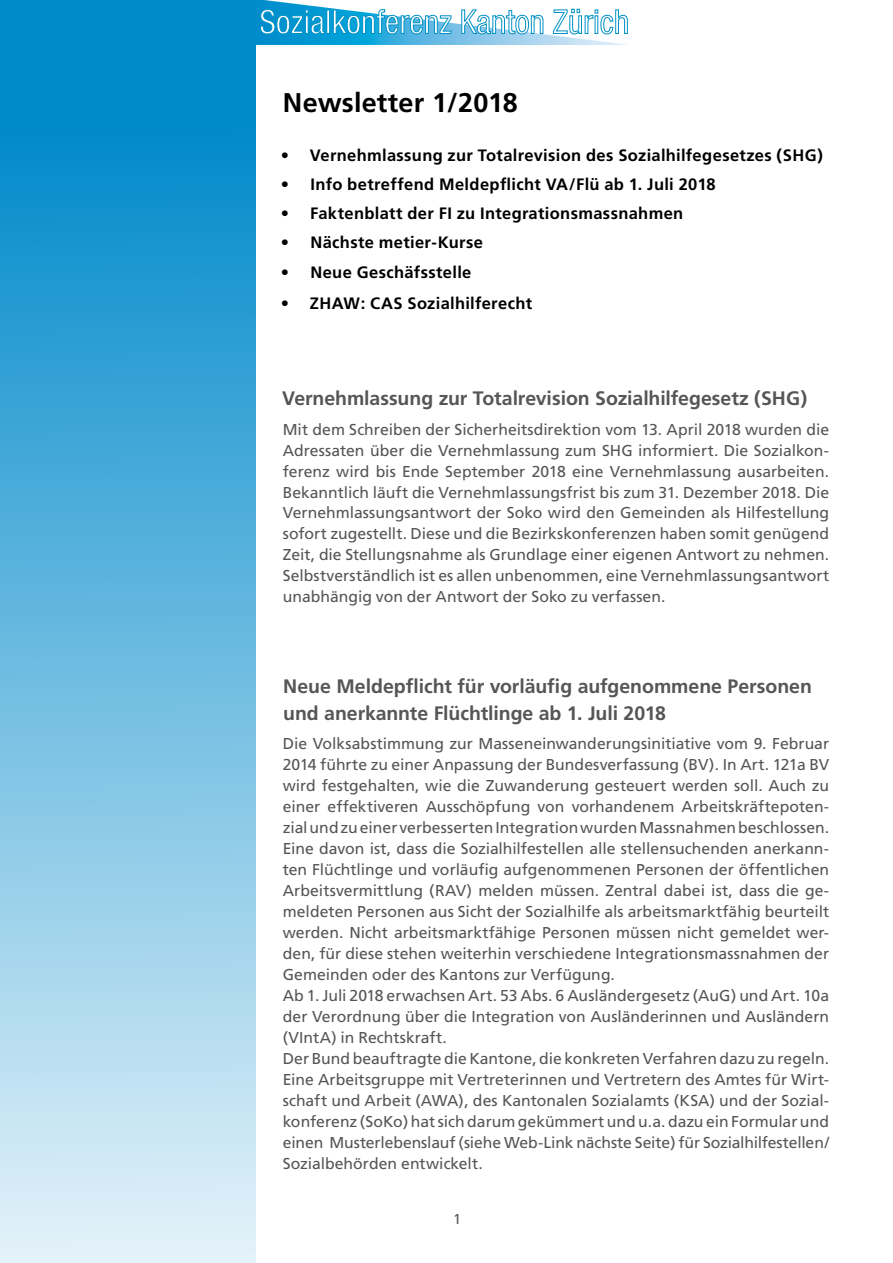
<style>
.page{position:relative;width:893px;height:1263px;background:#fff}
.page>*{position:absolute;margin:0;border:0;box-sizing:border-box;transform-origin:0 0}
.t1{font:700 27px "Frutiger";letter-spacing:.005em;color:#000}
.t2{font:700 19.5px/27px "Frutiger";letter-spacing:-.005em;color:#565655}
.t3{font:700 16.5px "Frutiger";letter-spacing:.02em;color:#000}
.t4{font:15.75px/21px "Frutiger";color:#565655;text-align:justify}
.t5{font:14.4px "Frutiger";color:#565655}
</style>
<div class="page">
<div style="left:0;top:0;width:255px;height:1263px;background:linear-gradient(to bottom,#0080c7,#e3f1f9)"></div>
<svg style="left:253px;top:0;width:375px;height:45px"></svg>
<h1 class="t1" style="left:283px;top:86px;width:236px">Newsletter 1/2018</h1>
<p class="t3" style="left:281px;top:146px;width:544px">• Vernehmlassung zur Totalrevision des Sozialhilfegesetzes (SHG)</p>
<p class="t3" style="left:281px;top:175px;width:436px">• Info betreffend Meldepflicht VA/Flü ab 1. Juli 2018</p>
<p class="t3" style="left:281px;top:204px;width:404px">• Faktenblatt der FI zu Integrationsmassnahmen</p>
<p class="t3" style="left:281px;top:232px;width:203px">• Nächste metier-Kurse</p>
<p class="t3" style="left:281px;top:263px;width:192px">• Neue Geschäfsstelle</p>
<p class="t3" style="left:281px;top:293px;width:253px">• ZHAW: CAS Sozialhilferecht</p>
<p class="t2" style="left:282px;top:384px;width:527px">Vernehmlassung zur Totalrevision Sozialhilfegesetz (SHG)</p>
<p class="t4" style="left:283px;top:418px;width:548px">Mit dem Schreiben der Sicherheitsdirektion vom 13. April 2018 wurden die Adressaten über die Vernehmlassung zum SHG informiert. Die Sozialkon&shy;ferenz wird bis Ende September 2018 eine Vernehmlassung ausarbeiten.<br>Bekanntlich läuft die Vernehmlassungsfrist bis zum 31. Dezember 2018. Die Vernehmlassungsantwort der Soko wird den Gemeinden als Hilfestellung sofort zugestellt. Diese und die Bezirkskonferenzen haben somit genügend Zeit, die Stellungsnahme als Grundlage einer eigenen Antwort zu nehmen.<br>Selbstverständlich ist es allen unbenommen, eine Vernehmlassungsantwort unabhängig von der Antwort der Soko zu verfassen.</p>
<p class="t2" style="left:283px;top:672px;width:530px">Neue Meldepflicht für vorläufig aufgenommene Personen und anerkannte Flüchtlinge ab 1. Juli 2018</p>
<p class="t4" style="left:283px;top:733px;width:548px;text-align:left">Die Volksabstimmung zur Masseneinwanderungsinitiative vom 9. Februar 2014 führte zu einer Anpassung der Bundesverfassung (BV). In Art. 121a BV wird festgehalten, wie die Zuwanderung gesteuert werden soll. Auch zu einer effektiveren Ausschöpfung von vorhandenem Arbeitskräftepoten&shy;zial und zu einer verbesserten Integration wurden Massnahmen beschlossen.<br>Eine davon ist, dass die Sozialhilfestellen alle stellensuchenden anerkann&shy;ten Flüchtlinge und vorläufig aufgenommenen Personen der öffentlichen Arbeitsvermittlung (RAV) melden müssen. Zentral dabei ist, dass die ge&shy;meldeten Personen aus Sicht der Sozialhilfe als arbeitsmarktfähig beurteilt werden. Nicht arbeitsmarktfähige Personen müssen nicht gemeldet wer&shy;den, für diese stehen weiterhin verschiedene Integrationsmassnahmen der Gemeinden oder des Kantons zur Verfügung.<br>Ab 1. Juli 2018 erwachsen Art. 53 Abs. 6 Ausländergesetz (AuG) und Art. 10a der Verordnung über die Integration von Ausländerinnen und Ausländern (VIntA) in Rechtskraft.<br>Der Bund beauftragte die Kantone, die konkreten Verfahren dazu zu regeln.<br>Eine Arbeitsgruppe mit Vertreterinnen und Vertretern des Amtes für Wirt&shy;schaft und Arbeit (AWA), des Kantonalen Sozialamts (KSA) und der Sozial&shy;konferenz (SoKo) hat sich darum gekümmert und u.a. dazu ein Formular und einen Musterlebenslauf (siehe Web-Link nächste Seite) für Sozialhilfestellen/ Sozialbehörden entwickelt.</p>
<p class="t5" style="left:453px;top:1211px;width:10px">1</p>
</div>
